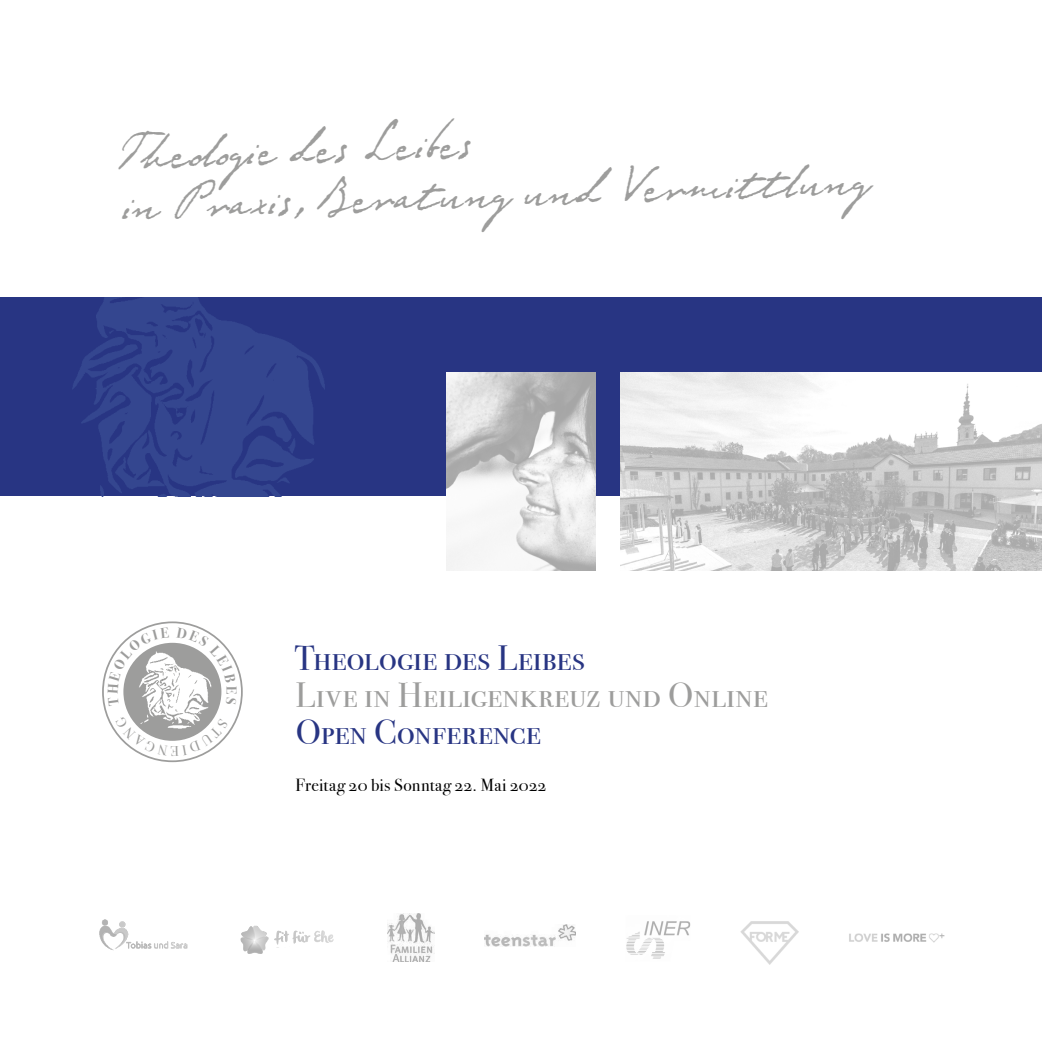
<style>
.page{position:relative;width:1042px;height:1042px;background:#fff}
.page>*{position:absolute;margin:0;border:0;box-sizing:border-box;transform-origin:0 0}
.t1{font:47.77px/50.8px "JP2 LT Pro";color:#9d9d9c}
.t2{font:35px "Bodoni Svty Two SCITCTT Book";letter-spacing:.01em;color:#283583}
.t3{font:35px "Bodoni Svty Two SCITCTT Book";letter-spacing:.02em;color:#9d9d9c}
.t4{font:17.5px "Bodoni Svty Two OSITCTT Book";letter-spacing:.025em;color:#000}
.t5{font:14px "Bodoni Svty Two OSITCTT Bold";color:#9d9d9c}
</style>
<div class="page">
<div style="left:0;top:298px;width:1042px;height:198px;background:#283583"></div>
<img style="left:72px;top:298px;width:253px;height:198px">
<img style="left:620px;top:372px;width:422px;height:198px">
<img style="left:446px;top:372px;width:149px;height:198px">
<img style="left:123px;top:643px;width:98px;height:98px;border-radius:49px">
<svg style="left:115px;top:716px;width:113px;height:40px"></svg>
<svg style="left:108px;top:627px;width:61px;height:79px"></svg>
<svg style="left:176px;top:627px;width:60px;height:56px"></svg>
<p class="t1" style="left:112px;top:125px;width:755px;rotate:-2deg">Theologie des Leibes<br>in Praxis, Beratung und Vermittlung</p>
<p class="t5" style="left:240px;top:686px;width:10px;rotate:90deg">E</p>
<p class="t2" style="left:295px;top:637px;width:292px">Theologie des Leibes</p>
<p class="t3" style="left:295px;top:674px;width:474px">Live in Heiligenkreuz und Online</p>
<p class="t2" style="left:296px;top:711px;width:247px">Open Conference</p>
<p class="t4" style="left:295px;top:774px;width:252px">Freitag 20 bis Sonntag 22. Mai 2022</p>
</div>
